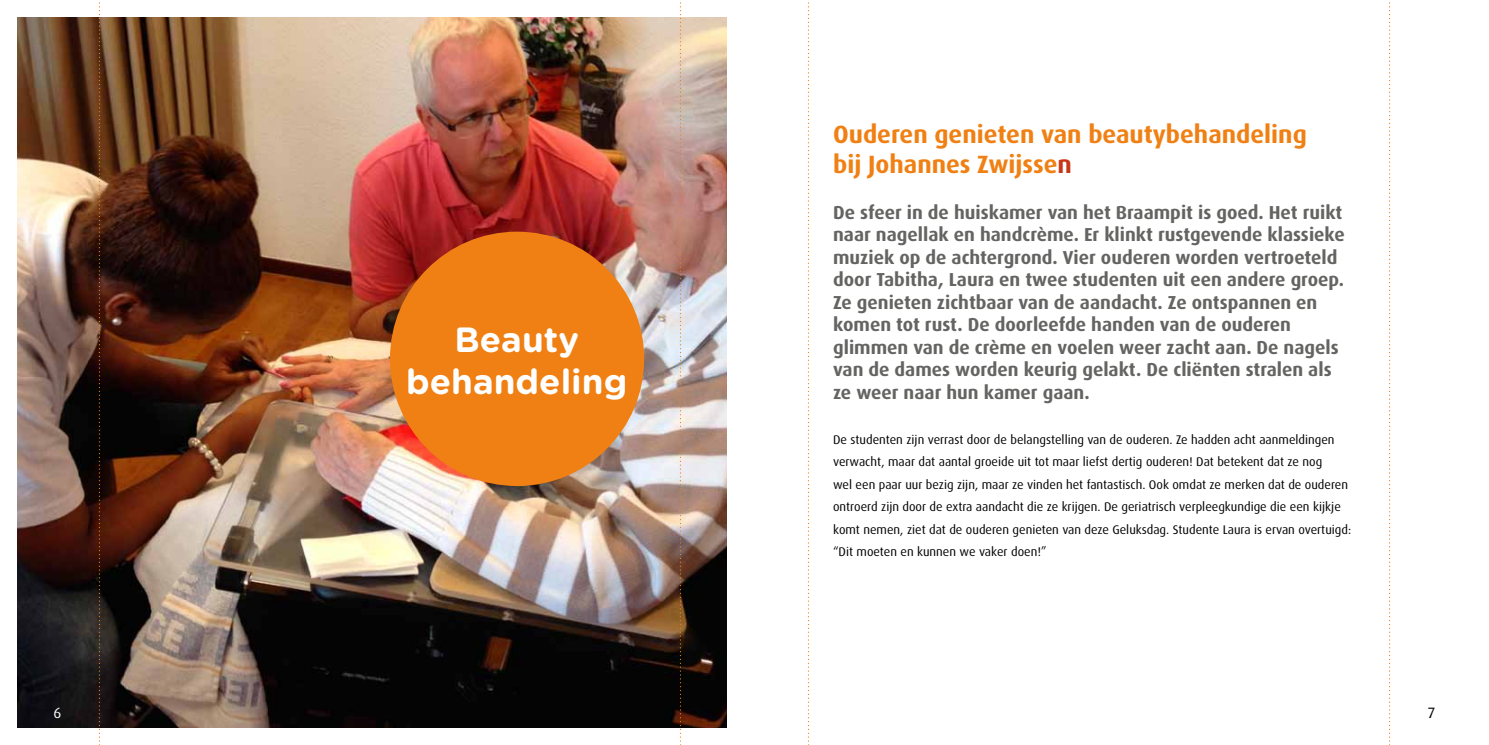
<style>
.page{position:relative;width:1489px;height:745px;background:#fff}
.page>*{position:absolute;margin:0;border:0;box-sizing:border-box;transform-origin:0 0}
.t1{font:700 35px/42px "Gotham Rounded";color:#fff;text-align:center}
.t2{font:700 25px/30px "Dax";color:#f08013}
.t3{font:700 18.75px/22.5px "Dax";color:#646462}
.t4{font:15px "Dax";color:#fff}
.t5{font:15px "Dax";color:#000}
.t6{font:12.5px/22.5px "Dax";color:#000}
.s1{color:#c73717}
</style>
<div class="page">
<img style="left:18px;top:18px;width:708px;height:708px">
<svg style="left:99px;top:2px;width:1px;height:743px"></svg>
<svg style="left:807px;top:2px;width:2px;height:743px"></svg>
<svg style="left:680px;top:2px;width:1px;height:743px"></svg>
<svg style="left:1389px;top:2px;width:1px;height:743px"></svg>
<div style="left:390px;top:231px;width:254px;height:254px;background:#f08013;border-radius:50%"></div>
<h1 class="t1" style="left:406px;top:317px;width:223px">Beauty behandeling</h1>
<h2 class="t2" style="left:833px;top:120px;width:475px">Ouderen genieten van beautybehandeling bij Johannes Zwijsse<span class="s1">n</span></h2>
<p class="t3" style="left:833px;top:201px;width:513px">De sfeer in de huiskamer van het Braampit is goed. Het ruikt naar nagellak en handcrème. Er klinkt rustgevende klassieke muziek op de achtergrond. Vier ouderen worden vertroeteld door Tabitha, Laura en twee studenten uit een andere groep.<br>Ze genieten zichtbaar van de aandacht. Ze ontspannen en komen tot rust. De doorleefde handen van de ouderen glimmen van de crème en voelen weer zacht aan. De nagels van de dames worden keurig gelakt. De cliënten stralen als ze weer naar hun kamer gaan.</p>
<p class="t6" style="left:833px;top:428px;width:519px">De studenten zijn verrast door de belangstelling van de ouderen. Ze hadden acht aanmeldingen verwacht, maar dat aantal groeide uit tot maar liefst dertig ouderen! Dat betekent dat ze nog<br>wel een paar uur bezig zijn, maar ze vinden het fantastisch. Ook omdat ze merken dat de ouderen ontroerd zijn door de extra aandacht die ze krijgen. De geriatrisch verpleegkundige die een kijkje komt nemen, ziet dat de ouderen genieten van deze Geluksdag. Studente Laura is ervan overtuigd: “Dit moeten en kunnen we vaker doen!”</p>
<p class="t4" style="left:53px;top:703px;width:9px">6</p>
<p class="t5" style="left:1427px;top:703px;width:9px">7</p>
</div>
